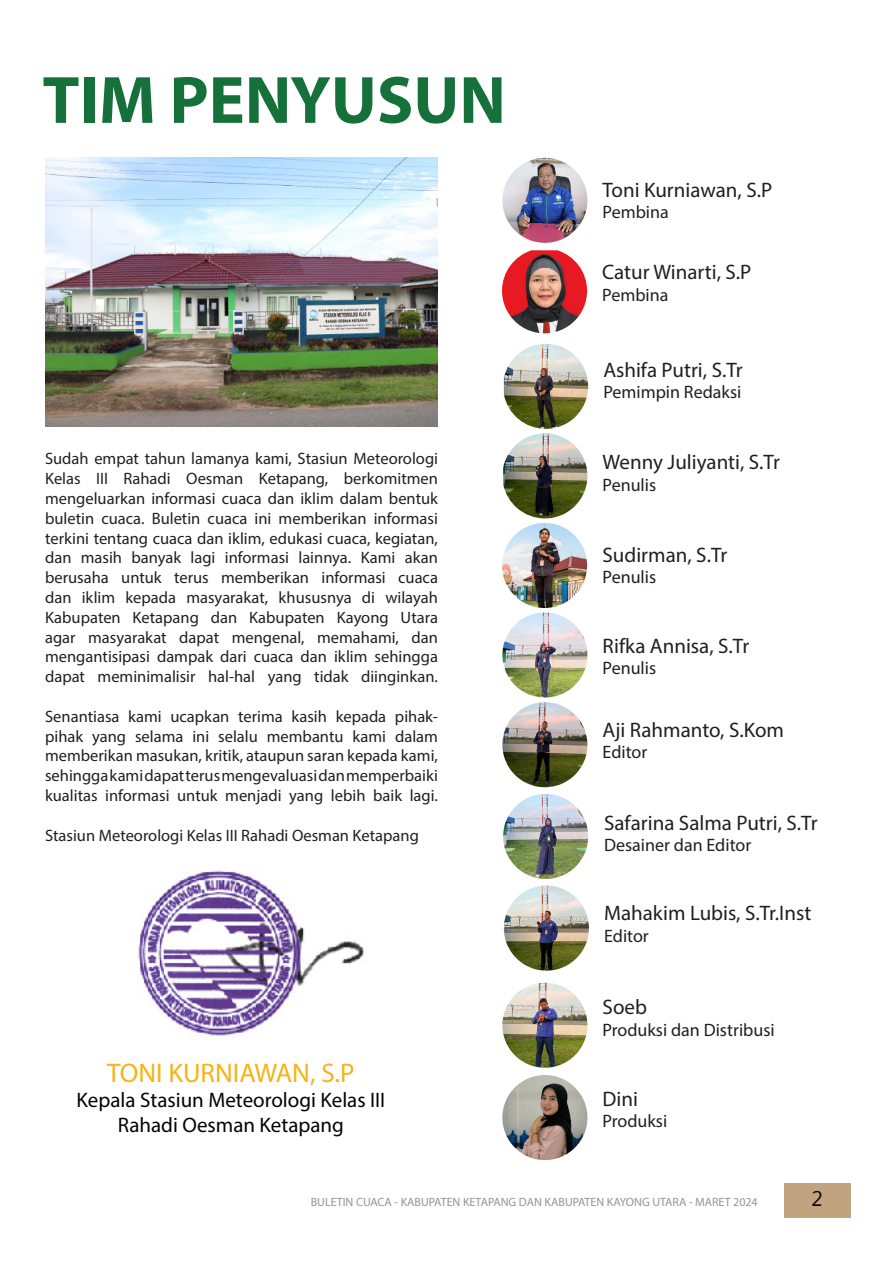
<style>
.page{position:relative;width:893px;height:1263px;background:#fff}
.page>*{position:absolute;margin:0;border:0;box-sizing:border-box;transform-origin:0 0}
.t1{font:700 67.5px "Myriad Pro";color:#157139}
.t2{font:27px "Myriad Pro";color:#f7b317}
.t3{font:21px "Myriad Pro";color:#231f20}
.t4{font:21px "Myriad Pro";color:#040503}
.t5{font:21px "Microsoft Tai Le";color:#000}
.t6{font:18px "Myriad Pro";color:#231f20}
.t7{font:16.5px/19.8px "Myriad Pro";color:#231f20;text-align:justify}
.t8{font:12px "Myriad Pro";color:#939598}
</style>
<div class="page">
<div style="left:784px;top:1183px;width:66px;height:34px;background:#c1a380"></div>
<img style="left:504px;top:344px;width:84px;height:85px">
<img style="left:503px;top:433px;width:84px;height:85px">
<img style="left:502px;top:523px;width:85px;height:85px;border-radius:43px">
<img style="left:502px;top:612px;width:85px;height:85px;border-radius:43px">
<img style="left:502px;top:158px;width:85px;height:85px;border-radius:43px">
<img style="left:502px;top:702px;width:85px;height:85px;border-radius:43px">
<img style="left:502px;top:983px;width:85px;height:85px;border-radius:43px">
<img style="left:503px;top:794px;width:85px;height:85px;border-radius:42px">
<img style="left:502px;top:1075px;width:85px;height:85px;border-radius:43px">
<img style="left:504px;top:885px;width:85px;height:86px;border-radius:43px">
<img style="left:45px;top:158px;width:393px;height:269px">
<img style="left:502px;top:250px;width:85px;height:83px">
<img style="left:138px;top:870px;width:226px;height:166px">
<p class="t1" style="left:43px;top:56px;width:465px">TIM PENYUSUN</p>
<p class="t7" style="left:45px;top:449px;width:394px">Sudah empat tahun lamanya kami, Stasiun Meteorologi Kelas III Rahadi Oesman Ketapang, berkomitmen mengeluarkan informasi cuaca dan iklim dalam bentuk buletin cuaca. Buletin cuaca ini memberikan informasi terkini tentang cuaca dan iklim, edukasi cuaca, kegiatan, dan masih banyak lagi informasi lainnya. Kami akan berusaha untuk terus memberikan informasi cuaca dan iklim kepada masyarakat, khususnya di wilayah Kabupaten Ketapang dan Kabupaten Kayong Utara agar masyarakat dapat mengenal, memahami, dan mengantisipasi dampak dari cuaca dan iklim sehingga dapat meminimalisir hal-hal yang tidak diinginkan.</p>
<p class="t7" style="left:45px;top:706px;width:394px">Senantiasa kami ucapkan terima kasih kepada pihak&shy;pihak yang selama ini selalu membantu kami dalam memberikan masukan, kritik, ataupun saran kepada kami, sehingga kami dapat terus mengevaluasi dan memperbaiki kualitas informasi untuk menjadi yang lebih baik lagi.</p>
<p class="t7" style="left:45px;top:825px;width:375px">Stasiun Meteorologi Kelas III Rahadi Oesman Ketapang</p>
<p class="t2" style="left:107px;top:1056px;width:249px">TONI KURNIAWAN, S.P</p>
<p class="t4" style="left:77px;top:1087px;width:310px">Kepala Stasiun Meteorologi Kelas III</p>
<p class="t4" style="left:118px;top:1112px;width:228px">Rahadi Oesman Ketapang</p>
<p class="t3" style="left:603px;top:177px;width:171px">Toni Kurniawan, S.P</p>
<p class="t6" style="left:603px;top:201px;width:68px">Pembina</p>
<p class="t3" style="left:602px;top:259px;width:151px">Catur Winarti, S.P</p>
<p class="t6" style="left:602px;top:283px;width:68px">Pembina</p>
<p class="t3" style="left:603px;top:357px;width:141px">Ashifa Putri, S.Tr</p>
<p class="t6" style="left:603px;top:381px;width:140px">Pemimpin Redaksi</p>
<p class="t3" style="left:603px;top:449px;width:179px">Wenny Juliyanti, S.Tr</p>
<p class="t6" style="left:603px;top:474px;width:55px">Penulis</p>
<p class="t3" style="left:603px;top:542px;width:126px">Sudirman, S.Tr</p>
<p class="t6" style="left:603px;top:566px;width:55px">Penulis</p>
<p class="t3" style="left:603px;top:633px;width:148px">Rifka Annisa, S.Tr</p>
<p class="t6" style="left:603px;top:657px;width:55px">Penulis</p>
<p class="t3" style="left:603px;top:717px;width:183px">Aji Rahmanto, S.Kom</p>
<p class="t6" style="left:603px;top:741px;width:46px">Editor</p>
<p class="t3" style="left:604px;top:810px;width:215px">Safarina Salma Putri, S.Tr</p>
<p class="t6" style="left:604px;top:834px;width:149px">Desainer dan Editor</p>
<p class="t3" style="left:604px;top:900px;width:209px">Mahakim Lubis, S.Tr.Inst</p>
<p class="t6" style="left:604px;top:925px;width:46px">Editor</p>
<p class="t3" style="left:603px;top:994px;width:46px">Soeb</p>
<p class="t6" style="left:603px;top:1018px;width:174px">Produksi dan Distribusi</p>
<p class="t3" style="left:603px;top:1086px;width:37px">Dini</p>
<p class="t6" style="left:603px;top:1110px;width:66px">Produksi</p>
<p class="t8" style="left:311px;top:1195px;width:449px">BULETIN CUACA - KABUPATEN KETAPANG DAN KABUPATEN KAYONG UTARA - MARET 2024</p>
<p class="t5" style="left:811px;top:1187px;width:13px">2</p>
</div>
